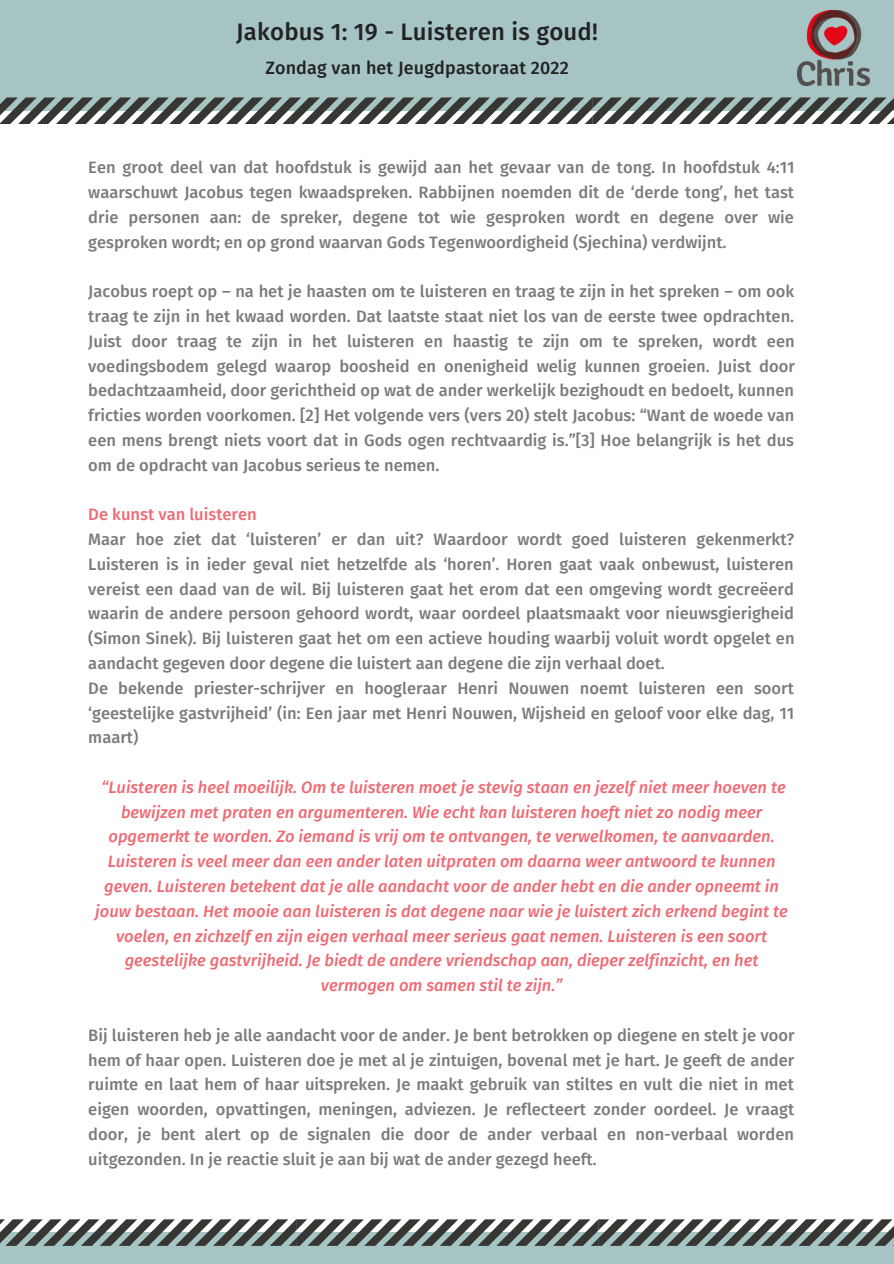
<style>
.page{position:relative;width:894px;height:1264px;background:#fff}
.page>*{position:absolute;margin:0;border:0;box-sizing:border-box;transform-origin:0 0}
.t1{font:500 23.85px "Fira Sans";letter-spacing:.01em;color:#222}
.t2{font:500 17.85px "Fira Sans";letter-spacing:.01em;color:#222}
.t3{font:500 16.5px/24.8px "Fira Sans";color:#222;text-align:justify}
.t4{font:italic 500 16.5px/24.8px "Fira Sans";color:#e30717;text-align:center}
.t5{font:500 16.5px "Fira Sans";color:#e30717}
</style>
<div class="page">
<div style="left:0;top:0;width:893px;height:111px;background:#a7c4c4"></div>
<div style="left:0;top:1232px;width:893px;height:31px;background:#a7c4c4"></div>
<svg style="left:0;top:98px;width:893px;height:26px"></svg>
<svg style="left:0;top:1219px;width:893px;height:26px"></svg>
<img style="left:797px;top:10px;width:72px;height:76px">
<p class="t1" style="left:236px;top:18px;width:363px">Jakobus 1: 19 - Luisteren is goud!</p>
<p class="t2" style="left:265px;top:57px;width:305px">Zondag van het Jeugdpastoraat 2022</p>
<p class="t3" style="left:88px;top:155px;width:707px">Een groot deel van dat hoofdstuk is gewijd aan het gevaar van de tong. In hoofdstuk 4:11 waarschuwt Jacobus tegen kwaadspreken. Rabbijnen noemden dit de ‘derde tong’, het tast drie personen aan: de spreker, degene tot wie gesproken wordt en degene over wie gesproken wordt; en op grond waarvan Gods Tegenwoordigheid (Sjechina) verdwijnt.</p>
<p class="t3" style="left:88px;top:279px;width:707px">Jacobus roept op – na het je haasten om te luisteren en traag te zijn in het spreken – om ook traag te zijn in het kwaad worden. Dat laatste staat niet los van de eerste twee opdrachten.<br>Juist door traag te zijn in het luisteren en haastig te zijn om te spreken, wordt een voedingsbodem gelegd waarop boosheid en onenigheid welig kunnen groeien. Juist door bedachtzaamheid, door gerichtheid op wat de ander werkelijk bezighoudt en bedoelt, kunnen fricties worden voorkomen. [2] Het volgende vers (vers 20) stelt Jacobus: “Want de woede van een mens brengt niets voort dat in Gods ogen rechtvaardig is.”[3] Hoe belangrijk is het dus om de opdracht van Jacobus serieus te nemen.</p>
<p class="t5" style="left:88px;top:505px;width:170px">De kunst van luisteren</p>
<p class="t3" style="left:88px;top:527px;width:707px;text-align:left">Maar hoe ziet dat ‘luisteren’ er dan uit? Waardoor wordt goed luisteren gekenmerkt?<br>Luisteren is in ieder geval niet hetzelfde als ‘horen’. Horen gaat vaak onbewust, luisteren vereist een daad van de wil. Bij luisteren gaat het erom dat een omgeving wordt gecreëerd waarin de andere persoon gehoord wordt, waar oordeel plaatsmaakt voor nieuwsgierigheid (Simon Sinek). Bij luisteren gaat het om een actieve houding waarbij voluit wordt opgelet en aandacht gegeven door degene die luistert aan degene die zijn verhaal doet.<br>De bekende priester-schrijver en hoogleraar Henri Nouwen noemt luisteren een soort ‘geestelijke gastvrijheid’ (in: Een jaar met Henri Nouwen, Wijsheid en geloof voor elke dag, 11 maart)</p>
<p class="t4" style="left:95px;top:775px;width:694px">“Luisteren is heel moeilijk. Om te luisteren moet je stevig staan en jezelf niet meer hoeven te bewijzen met praten en argumenteren. Wie echt kan luisteren hoeft niet zo nodig meer opgemerkt te worden. Zo iemand is vrij om te ontvangen, te verwelkomen, te aanvaarden.<br>Luisteren is veel meer dan een ander laten uitpraten om daarna weer antwoord te kunnen geven. Luisteren betekent dat je alle aandacht voor de ander hebt en die ander opneemt in jouw bestaan. Het mooie aan luisteren is dat degene naar wie je luistert zich erkend begint te voelen, en zichzelf en zijn eigen verhaal meer serieus gaat nemen. Luisteren is een soort geestelijke gastvrijheid. Je biedt de andere vriendschap aan, dieper zelfinzicht, en het vermogen om samen stil te zijn.”</p>
<p class="t3" style="left:88px;top:1022px;width:707px">Bij luisteren heb je alle aandacht voor de ander. Je bent betrokken op diegene en stelt je voor hem of haar open. Luisteren doe je met al je zintuigen, bovenal met je hart. Je geeft de ander ruimte en laat hem of haar uitspreken. Je maakt gebruik van stiltes en vult die niet in met eigen woorden, opvattingen, meningen, adviezen. Je reflecteert zonder oordeel. Je vraagt door, je bent alert op de signalen die door de ander verbaal en non-verbaal worden uitgezonden. In je reactie sluit je aan bij wat de ander gezegd heeft.</p>
</div>
